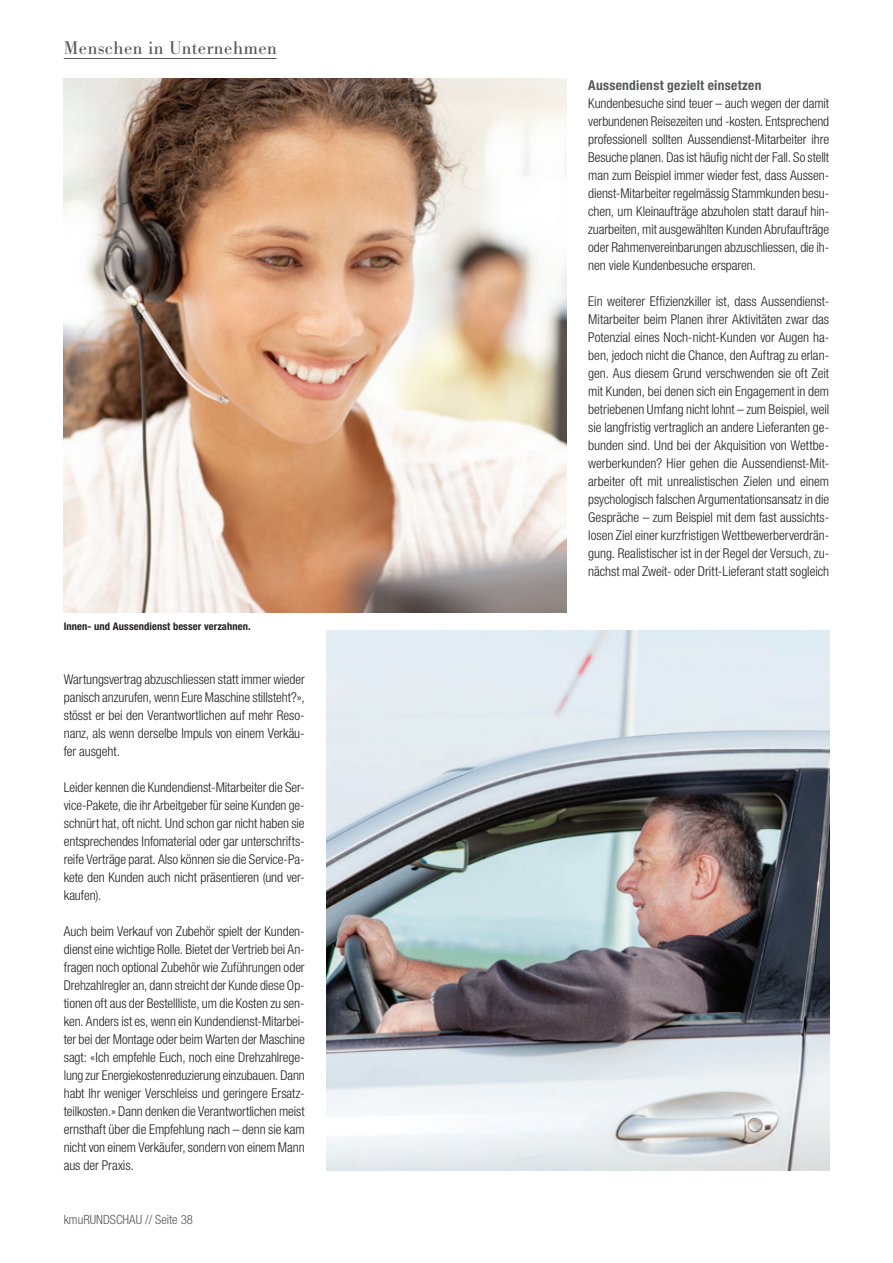
<style>
.page{position:relative;width:893px;height:1263px;background:#fff}
.page>*{position:absolute;margin:0;border:0;box-sizing:border-box;transform-origin:0 0}
.t1{font:18px "Bodoni Berthold BQ";letter-spacing:.03em;color:#57585a}
.t2{font:300 condensed 13.5px/18px "Helvetica Neue LT Std";letter-spacing:-.005em;color:#231f20;text-align:justify}
.t3{font:700 condensed 13.5px "Helvetica Neue LT Std";letter-spacing:.02em;color:#57585a}
.t4{font:300 condensed 12.75px "Helvetica Neue LT Std";color:#57585a}
.t5{font:700 condensed 10.5px "Helvetica Neue LT Std";letter-spacing:.01em;color:#231f20}
</style>
<div class="page">
<hr style="left:64px;top:58px;width:213px;height:1px;background:#57585a">
<img style="left:64px;top:79px;width:503px;height:533px">
<img style="left:326px;top:630px;width:503px;height:540px">
<h1 class="t1" style="left:64px;top:37px;width:215px">Menschen in Unternehmen</h1>
<p class="t5" style="left:64px;top:620px;width:188px">Innen- und Aussendienst besser verzahnen.</p>
<p class="t2" style="left:64px;top:670px;width:242px">Wartungsvertrag abzuschliessen statt immer wieder panisch anzurufen, wenn Eure Maschine stillsteht?», stösst er bei den Verantwortlichen auf mehr Reso&shy;nanz, als wenn derselbe Impuls von einem Verkäu&shy;fer ausgeht.</p>
<p class="t2" style="left:64px;top:778px;width:242px">Leider kennen die Kundendienst-Mitarbeiter die Ser&shy;vice-Pakete, die ihr Arbeitgeber für seine Kunden ge&shy;schnürt hat, oft nicht. Und schon gar nicht haben sie entsprechendes Infomaterial oder gar unterschrifts&shy;reife Verträge parat. Also können sie die Service-Pa&shy;kete den Kunden auch nicht präsentieren (und ver&shy;kaufen).</p>
<p class="t2" style="left:64px;top:922px;width:242px">Auch beim Verkauf von Zubehör spielt der Kunden&shy;dienst eine wichtige Rolle. Bietet der Vertrieb bei An&shy;fragen noch optional Zubehör wie Zuführungen oder Drehzahlregler an, dann streicht der Kunde diese Op&shy;tionen oft aus der Bestellliste, um die Kosten zu sen&shy;ken. Anders ist es, wenn ein Kundendienst-Mitarbei&shy;ter bei der Montage oder beim Warten der Maschine sagt: «Ich empfehle Euch, noch eine Drehzahlrege&shy;lung zur Energiekostenreduzierung einzubauen. Dann habt Ihr weniger Verschleiss und geringere Ersatz&shy;teilkosten.» Dann denken die Verantwortlichen meist ernsthaft über die Empfehlung nach – denn sie kam nicht von einem Verkäufer, sondern von einem Mann aus der Praxis.</p>
<p class="t4" style="left:64px;top:1212px;width:131px">kmuRUNDSCHAU // Seite 38</p>
<p class="t3" style="left:588px;top:77px;width:175px">Aussendienst gezielt einsetzen</p>
<p class="t2" style="left:588px;top:94px;width:242px">Kundenbesuche sind teuer – auch wegen der damit verbundenen Reisezeiten und -kosten. Entsprechend professionell sollten Aussendienst-Mitarbeiter ihre Besuche planen. Das ist häufig nicht der Fall. So stellt man zum Beispiel immer wieder fest, dass Aussen&shy;dienst-Mitarbeiter regelmässig Stammkunden besu&shy;chen, um Kleinaufträge abzuholen statt darauf hin&shy;zuarbeiten, mit ausgewählten Kunden Abrufaufträge oder Rahmenvereinbarungen abzuschliessen, die ih&shy;nen viele Kundenbesuche ersparen.</p>
<p class="t2" style="left:588px;top:292px;width:242px">Ein weiterer Effizienzkiller ist, dass Aussendienst-Mitarbeiter beim Planen ihrer Aktivitäten zwar das Potenzial eines Noch-nicht-Kunden vor Augen ha&shy;ben, jedoch nicht die Chance, den Auftrag zu erlan&shy;gen. Aus diesem Grund verschwenden sie oft Zeit mit Kunden, bei denen sich ein Engagement in dem betriebenen Umfang nicht lohnt – zum Beispiel, weil sie langfristig vertraglich an andere Lieferanten ge&shy;bunden sind. Und bei der Akquisition von Wettbe&shy;werberkunden? Hier gehen die Aussendienst-Mit&shy;arbeiter oft mit unrealistischen Zielen und einem psychologisch falschen Argumentationsansatz in die Gespräche – zum Beispiel mit dem fast aussichts&shy;losen Ziel einer kurzfristigen Wettbewerberverdrän&shy;gung. Realistischer ist in der Regel der Versuch, zu&shy;nächst mal Zweit- oder Dritt-Lieferant statt sogleich</p>
</div>
